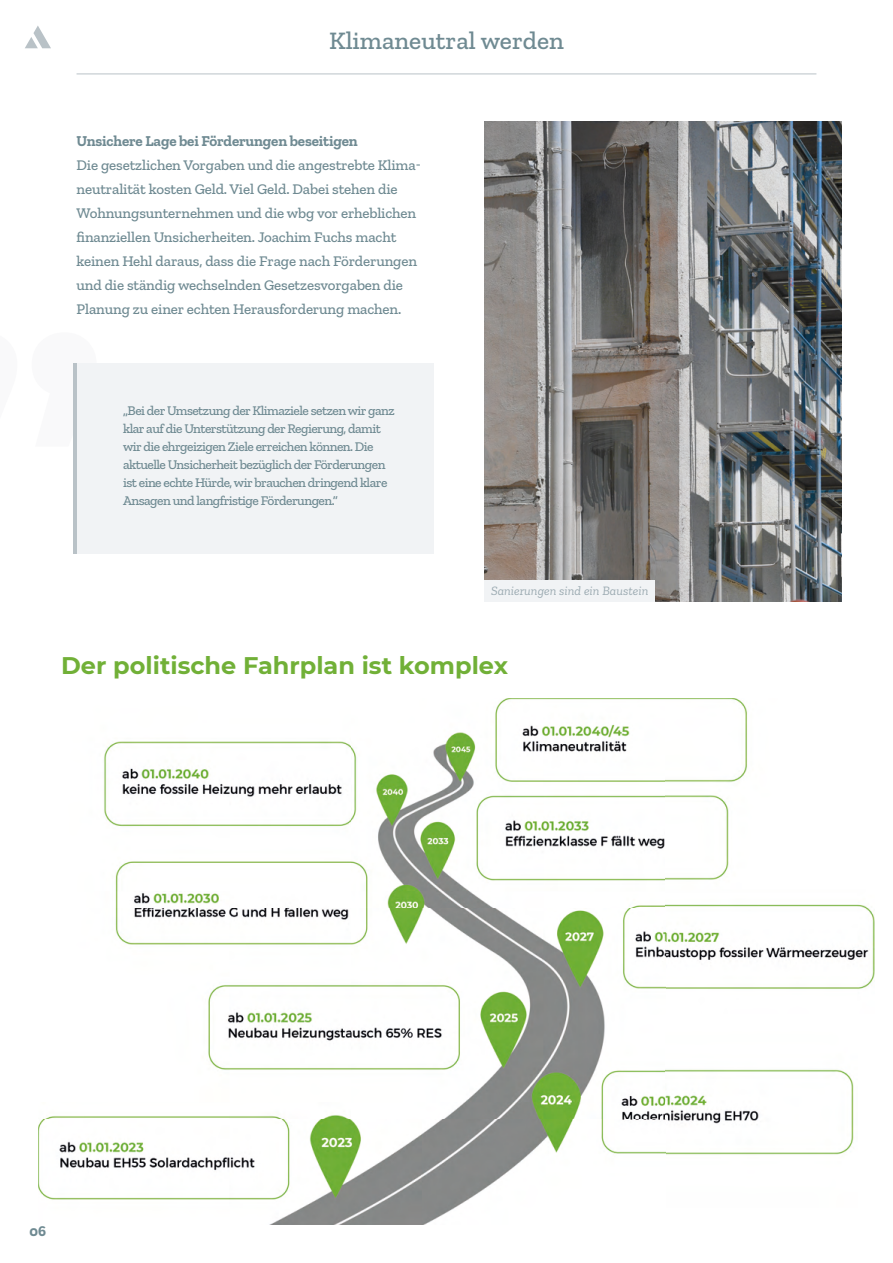
<style>
.page{position:relative;width:893px;height:1263px;background:#fff}
.page>*{position:absolute;margin:0;border:0;box-sizing:border-box;transform-origin:0 0}
.t1{font:500 25.5px "Zilla Slab";color:#6f8a92}
.t2{font:700 24px "Montserrat";color:#71b037}
.t3{font:500 15px/24px "Zilla Slab";letter-spacing:-.01em;color:#6f8a92}
.t4{font:700 15px "Zilla Slab";letter-spacing:-.01em;color:#6f8a92}
.t5{font:500 13.5px/18px "Zilla Slab";letter-spacing:-.04em;color:#6f8a92}
.t6{font:italic 12.75px "Zilla Slab";letter-spacing:.005em;color:#9baab1}
</style>
<div class="page">
<svg style="left:25px;top:26px;width:26px;height:22px"></svg>
<hr style="left:77px;top:74px;width:739px;height:1px;background:#b9c2c7">
<img style="left:485px;top:122px;width:357px;height:480px">
<div style="left:485px;top:580px;width:170px;height:22px;background:#f1f3f5"></div>
<div style="left:77px;top:363px;width:357px;height:191px;background:#f1f3f5"></div>
<hr style="left:73px;top:363px;width:4px;height:191px;background:#b9c2c7">
<img style="left:38px;top:698px;width:836px;height:527px">
<h1 class="t1" style="left:329px;top:26px;width:236px">Klimaneutral werden</h1>
<p class="t4" style="left:77px;top:132px;width:283px">Unsichere Lage bei Förderungen beseitigen</p>
<p class="t3" style="left:77px;top:153px;width:346px">Die gesetzlichen Vorgaben und die angestrebte Klima&shy;neutralität kosten Geld. Viel Geld. Dabei stehen die Wohnungs unternehmen und die wbg vor erheblichen finanziellen Unsicherheiten. Joachim Fuchs macht keinen Hehl daraus, dass die Frage nach Förderungen und die ständig wechselnden Gesetzesvorgaben die Planung zu einer echten Herausforderung machen.</p>
<p class="t5" style="left:123px;top:402px;width:273px">„Bei der Umsetzung der Klimaziele setzen wir ganz klar auf die Unterstützung der Regierung, damit wir die ehrgeizigen Ziele erreichen können. Die aktuelle Unsicherheit bezüglich der Förderungen ist eine echte Hürde, wir brauchen dringend klare Ansagen und langfristige Förderungen.“</p>
<p class="t6" style="left:491px;top:584px;width:159px">Sanierungen sind ein Baustein</p>
<h2 class="t2" style="left:61px;top:648px;width:448px">Der politische Fahrplan ist komplex</h2>
<p class="t4" style="left:30px;top:1222px;width:18px">06</p>
</div>
